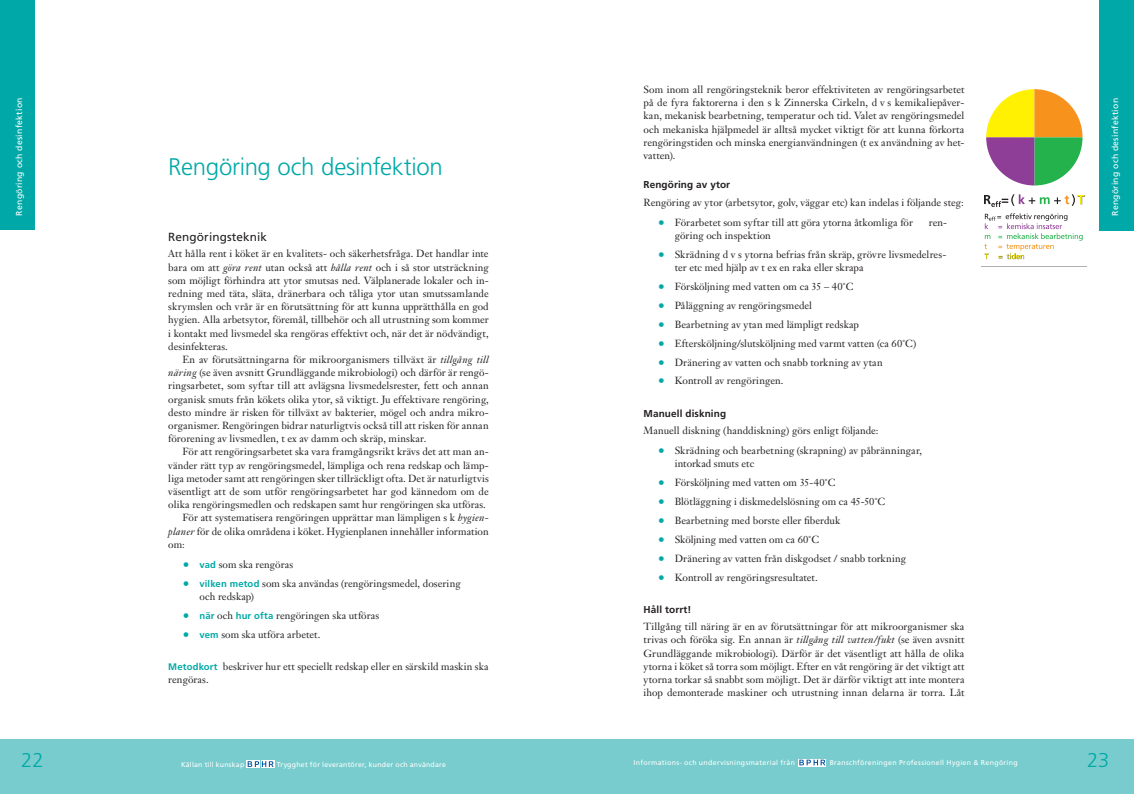
<style>
.page{position:relative;width:1134px;height:794px;background:#fff}
.page>*{position:absolute;margin:0;border:0;box-sizing:border-box;transform-origin:0 0}
.t1{font:300 24px "Frutiger";letter-spacing:-.015em;color:#00a9a7}
.t2{font:300 20px "Frutiger";color:#00a9a7}
.t3{font:11.8px "Frutiger";letter-spacing:.01em;color:#231f20}
.t4{font:10.2px/13.2px "Janson Text";letter-spacing:.005em;color:#231f20;text-align:justify}
.t5{font:700 10px "Frutiger";letter-spacing:.01em;color:#231f20}
.t6{font:8.6px "Frutiger";letter-spacing:.03em;color:#fff}
.t7{font:7px "Frutiger";letter-spacing:.04em;color:#fff}
.s1{font-size:14px;color:#00a9a7}
.s2{font-style:italic}
.s3{font-family:"Frutiger";font-weight:700;font-size:9.5px;color:#00a9a7}
</style>
<div class="page">
<div style="left:1100px;top:0;width:34px;height:230px;background:#00a9a7"></div>
<div style="left:0;top:0;width:34px;height:230px;background:#00a9a7"></div>
<div style="left:0;top:738px;width:1134px;height:56px;background:#78cccd"></div>
<div style="left:254px;top:760px;width:6px;height:8px;background:#fff"></div>
<div style="left:261px;top:760px;width:6px;height:8px;background:#fff"></div>
<svg style="left:247px;top:760px;width:6px;height:8px"></svg>
<div style="left:268px;top:760px;width:6px;height:8px;background:#fff"></div>
<svg style="left:248px;top:761px;width:26px;height:6px"></svg>
<svg style="left:798px;top:759px;width:7px;height:7px"></svg>
<svg style="left:820px;top:759px;width:6px;height:7px"></svg>
<svg style="left:799px;top:759px;width:26px;height:6px"></svg>
<svg style="left:986px;top:89px;width:96px;height:96px"></svg>
<svg style="left:984px;top:194px;width:101px;height:66px"></svg>
<p class="t4" style="left:643px;top:83px;width:322px">Som inom all rengöringsteknik beror effektiviteten av rengöringsarbetet på de fyra faktorerna i den s k Zinnerska Cirkeln, d v s kemikaliepåver&shy;kan, mekanisk bearbetning, temperatur och tid. Valet av rengöringsmedel och mekaniska hjälpmedel är alltså mycket viktigt för att kunna förkorta rengöringstiden och minska energianvändningen (t ex användning av het&shy;vatten).</p>
<p class="t5" style="left:643px;top:179px;width:88px">Rengöring av ytor</p>
<p class="t4" style="left:643px;top:195px;width:322px">Rengöring av ytor (arbetsytor, golv, väggar etc) kan indelas i följande steg:</p>
<p class="t4" style="left:658px;top:216px;width:257px"><span class="s1">•</span> Förarbetet som syftar till att göra ytorna åtkomliga för</p>
<p class="t4" style="left:929px;top:216px;width:20px">ren-</p>
<p class="t4" style="left:675px;top:229px;width:98px">göring och inspektion</p>
<p class="t4" style="left:675px;top:248px;width:273px;text-indent:-17px"><span class="s1">•</span> Skrädning d v s ytorna befrias från skräp, grövre livsmedelres&shy;ter etc med hjälp av t ex en raka eller skrapa</p>
<p class="t4" style="left:658px;top:280px;width:197px"><span class="s1">•</span> Försköljning med vatten om ca 35 – 40˚C</p>
<p class="t4" style="left:658px;top:299px;width:156px"><span class="s1">•</span> Påläggning av rengöringsmedel</p>
<p class="t4" style="left:658px;top:318px;width:203px"><span class="s1">•</span> Bearbetning av ytan med lämpligt redskap</p>
<p class="t4" style="left:658px;top:336px;width:260px"><span class="s1">•</span> Eftersköljning/slutsköljning med varmt vatten (ca 60˚C)</p>
<p class="t4" style="left:658px;top:355px;width:227px"><span class="s1">•</span> Dränering av vatten och snabb torkning av ytan</p>
<p class="t4" style="left:658px;top:374px;width:127px"><span class="s1">•</span> Kontroll av rengöringen.</p>
<p class="t5" style="left:643px;top:407px;width:84px">Manuell diskning</p>
<p class="t4" style="left:643px;top:424px;width:236px">Manuell diskning (handdiskning) görs enligt följande:</p>
<p class="t4" style="left:675px;top:444px;width:249px;text-indent:-17px"><span class="s1">•</span> Skrädning och bearbetning (skrapning) av påbränningar, intorkad smuts etc</p>
<p class="t4" style="left:658px;top:476px;width:179px"><span class="s1">•</span> Försköljning med vatten om 35-40˚C</p>
<p class="t4" style="left:658px;top:495px;width:229px"><span class="s1">•</span> Blötläggning i diskmedelslösning om ca 45-50˚C</p>
<p class="t4" style="left:658px;top:514px;width:184px"><span class="s1">•</span> Bearbetning med borste eller fiberduk</p>
<p class="t4" style="left:658px;top:532px;width:163px"><span class="s1">•</span> Sköljning med vatten om ca 60˚C</p>
<p class="t4" style="left:658px;top:551px;width:250px"><span class="s1">•</span> Dränering av vatten från diskgodset / snabb torkning</p>
<p class="t4" style="left:658px;top:570px;width:162px"><span class="s1">•</span> Kontroll av rengöringsresultatet.</p>
<p class="t5" style="left:643px;top:603px;width:49px">Håll torrt!</p>
<p class="t4" style="left:643px;top:620px;width:322px">Tillgång till näring är en av förutsättningar för att mikroorganismer ska trivas och föröka sig. En annan är <span class="s2">tillgång till vatten/fukt</span> (se även avsnitt Grundläggande mikrobiologi). Därför är det väsentligt att hålla de olika ytorna i köket så torra som möjligt. Efter en våt rengöring är det viktigt att ytorna torkar så snabbt som möjligt. Det är därför viktigt att inte montera ihop demonterade maskiner och utrustning innan delarna är torra. Låt</p>
<p class="t6" style="left:14px;top:215px;width:119px;rotate:-90deg">Rengöring och desinfektion</p>
<p class="t6" style="left:1110px;top:216px;width:119px;rotate:-90deg">Rengöring och desinfektion</p>
<h1 class="t1" style="left:168px;top:153px;width:276px">Rengöring och desinfektion</h1>
<p class="t3" style="left:168px;top:230px;width:100px">Rengöringsteknik</p>
<p class="t4" style="left:168px;top:247px;width:322px">Att hålla rent i köket är en kvalitets- och säkerhetsfråga. Det handlar inte bara om att <span class="s2">göra rent</span> utan också att <span class="s2">hålla rent</span> och i så stor utsträckning som möjligt förhindra att ytor smutsas ned. Välplanerade lokaler och in&shy;redning med täta, släta, dränerbara och tåliga ytor utan smutssamlande skrymslen och vrår är en förutsättning för att kunna upprätthålla en god hygien. Alla arbetsytor, föremål, tillbehör och all utrustning som kommer i kontakt med livsmedel ska rengöras effektivt och, när det är nödvändigt, desinfekteras.</p>
<p class="t4" style="left:168px;top:353px;width:322px;text-indent:14px">En av förutsättningarna för mikroorganismers tillväxt är <span class="s2">tillgång till näring</span> (se även avsnitt Grundläggande mikrobiologi) och därför är rengö&shy;ringsarbetet, som syftar till att avlägsna livsmedelsrester, fett och annan organisk smuts från kökets olika ytor, så viktigt. Ju effektivare rengöring, desto mindre är risken för tillväxt av bakterier, mögel och andra mikro&shy;organismer. Rengöringen bidrar naturligtvis också till att risken för annan förorening av livsmedlen, t ex av damm och skräp, minskar.</p>
<p class="t4" style="left:182px;top:445px;width:308px">För att rengöringsarbetet ska vara framgångsrikt krävs det att man an-</p>
<p class="t4" style="left:168px;top:458px;width:322px">vänder rätt typ av rengöringsmedel, lämpliga och rena redskap och lämp-</p>
<p class="t4" style="left:168px;top:471px;width:322px">liga metoder samt att rengöringen sker tillräckligt ofta. Det är naturligtvis</p>
<p class="t4" style="left:168px;top:485px;width:322px">väsentligt att de som utför rengöringsarbetet har god kännedom om de</p>
<p class="t4" style="left:168px;top:498px;width:319px">olika rengöringsmedlen och redskapen samt hur rengöringen ska utföras.</p>
<p class="t4" style="left:182px;top:511px;width:308px">För att systematisera rengöringen upprättar man lämpligen s k <span class="s2">hygien-</span></p>
<p class="t4" style="left:168px;top:524px;width:322px"><span class="s2">planer</span> för de olika områdena i köket. Hygienplanen innehåller information</p>
<p class="t4" style="left:168px;top:537px;width:18px">om:</p>
<p class="t4" style="left:182px;top:558px;width:112px"><span class="s1">•</span> <span class="s3">vad</span> som ska rengöras</p>
<p class="t4" style="left:199px;top:577px;width:263px;text-indent:-17px"><span class="s1">•</span> <span class="s3">vilken metod</span> som ska användas (rengöringsmedel, dosering och redskap)</p>
<p class="t4" style="left:182px;top:609px;width:198px"><span class="s1">•</span> <span class="s3">när</span> och <span class="s3">hur ofta</span> rengöringen ska utföras</p>
<p class="t4" style="left:182px;top:627px;width:139px"><span class="s1">•</span> <span class="s3">vem</span> som ska utföra arbetet.</p>
<p class="t4" style="left:168px;top:660px;width:322px"><span class="s3">Metodkort</span> beskriver hur ett speciellt redskap eller en särskild maskin ska rengöras.</p>
<h2 class="t2" style="left:21px;top:749px;width:24px">22</h2>
<p class="t7" style="left:181px;top:760px;width:65px">Källan till kunskap</p>
<p class="t7" style="left:277px;top:760px;width:171px">Trygghet för leverantörer, kunder och användare</p>
<p class="t7" style="left:634px;top:759px;width:163px">Informations- och undervisningsmaterial från</p>
<p class="t7" style="left:830px;top:759px;width:190px">Branschföreningen Professionell Hygien &amp; Rengöring</p>
<h2 class="t2" style="left:1087px;top:749px;width:24px">23</h2>
</div>
